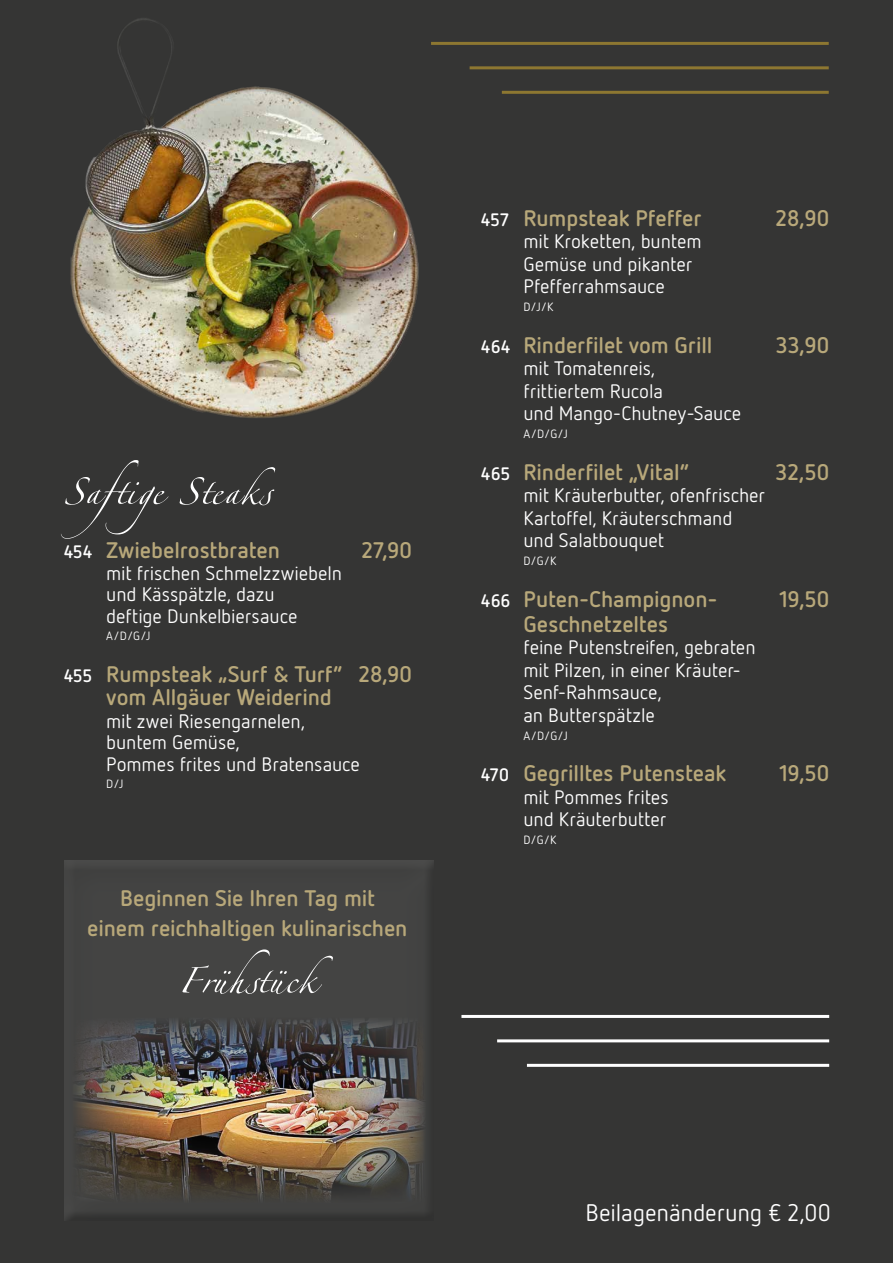
<style>
.page{position:relative;width:893px;height:1263px;background:#353534}
.page>*{position:absolute;margin:0;border:0;box-sizing:border-box;transform-origin:0 0}
.t1{font:58.5px "Linotype Zapfino One";letter-spacing:.025em;color:#fff}
.t2{font:24px "Netto Pro";letter-spacing:-.01em;color:#fff}
.t3{font:700 22.5px/23.2px "Netto Pro";letter-spacing:-.005em;color:#b8a87a}
.t4{font:19.5px/22.5px "Netto Pro";letter-spacing:-.005em;color:#fff}
.t5{font:12px "Netto Pro";color:#fff}
.s1{font-size:18px;color:#fff}
</style>
<div class="page">
<hr style="left:461px;top:1015px;width:368px;height:3px;background:#fff">
<hr style="left:497px;top:1039px;width:332px;height:3px;background:#fff">
<hr style="left:527px;top:1064px;width:302px;height:3px;background:#fff">
<div style="left:58px;top:860px;width:377px;height:361px;background:#000;opacity:.75"></div>
<img style="left:73px;top:1017px;width:352px;height:185px">
<img style="left:70px;top:18px;width:349px;height:400px">
<hr style="left:431px;top:42px;width:398px;height:3px;background:#8d7731">
<hr style="left:470px;top:66px;width:359px;height:3px;background:#8d7731">
<hr style="left:502px;top:91px;width:327px;height:3px;background:#8d7731">
<h1 class="t1" style="left:64px;top:449px;width:208px">Saftige Steaks</h1>
<p class="t3" style="left:64px;top:537px;width:218px"><span class="s1">454</span> Zwiebelrostbraten</p>
<p class="t3" style="left:361px;top:537px;width:52px">27,90</p>
<p class="t4" style="left:106px;top:561px;width:237px;line-height:21.5px">mit frischen Schmelzzwiebeln und Kässpätzle, dazu<br>deftige Dunkelbiersauce</p>
<p class="t5" style="left:106px;top:628px;width:46px">A/D/G/J</p>
<p class="t3" style="left:106px;top:661px;width:308px;text-indent:-43px"><span class="s1">455</span> Rumpsteak „Surf &amp; Turf” 28,90 vom Allgäuer Weiderind</p>
<p class="t4" style="left:106px;top:710px;width:255px;line-height:21.5px">mit zwei Riesengarnelen, buntem Gemüse,<br>Pommes frites und Bratensauce</p>
<p class="t5" style="left:106px;top:776px;width:19px">D/J</p>
<p class="t3" style="left:87px;top:882px;width:322px;line-height:30px;text-align:center">Beginnen Sie Ihren Tag mit<br>einem reichhaltigen kulinarischen</p>
<h1 class="t1" style="left:179px;top:938px;width:139px">Frühstück</h1>
<p class="t3" style="left:481px;top:205px;width:222px"><span class="s1">457</span> Rumpsteak Pfeffer</p>
<p class="t3" style="left:776px;top:205px;width:56px">28,90</p>
<p class="t4" style="left:523px;top:229px;width:180px">mit Kroketten, buntem<br>Gemüse und pikanter<br>Pfefferrahmsauce</p>
<p class="t5" style="left:523px;top:299px;width:31px">D/J/K</p>
<p class="t3" style="left:481px;top:332px;width:233px"><span class="s1">464</span> Rinderfilet vom Grill</p>
<p class="t3" style="left:776px;top:332px;width:55px">33,90</p>
<p class="t4" style="left:523px;top:357px;width:219px">mit Tomatenreis,<br>frittiertem Rucola<br>und Mango-Chutney-Sauce</p>
<p class="t5" style="left:523px;top:426px;width:46px">A/D/G/J</p>
<p class="t3" style="left:481px;top:459px;width:210px"><span class="s1">465</span> Rinderfilet „Vital”</p>
<p class="t3" style="left:776px;top:459px;width:56px">32,50</p>
<p class="t4" style="left:523px;top:484px;width:243px">mit Kräuterbutter, ofenfrischer<br>Kartoffel, Kräuterschmand und Salatbouquet</p>
<p class="t5" style="left:523px;top:553px;width:35px">D/G/K</p>
<p class="t3" style="left:481px;top:587px;width:238px"><span class="s1">466</span> Puten-Champignon-</p>
<p class="t3" style="left:779px;top:587px;width:52px">19,50</p>
<p class="t3" style="left:523px;top:611px;width:146px">Geschnetzeltes</p>
<p class="t4" style="left:523px;top:635px;width:234px">feine Putenstreifen, gebraten mit Pilzen, in einer Kräuter-<br>Senf-Rahmsauce,<br>an Butterspätzle</p>
<p class="t5" style="left:523px;top:728px;width:46px">A/D/G/J</p>
<p class="t3" style="left:481px;top:761px;width:247px"><span class="s1">470</span> Gegrilltes Putensteak</p>
<p class="t3" style="left:779px;top:761px;width:52px">19,50</p>
<p class="t4" style="left:523px;top:785px;width:147px">mit Pommes frites und Kräuterbutter</p>
<p class="t5" style="left:523px;top:832px;width:35px">D/G/K</p>
<p class="t2" style="left:586px;top:1197px;width:247px">Beilagenänderung € 2,00</p>
</div>
